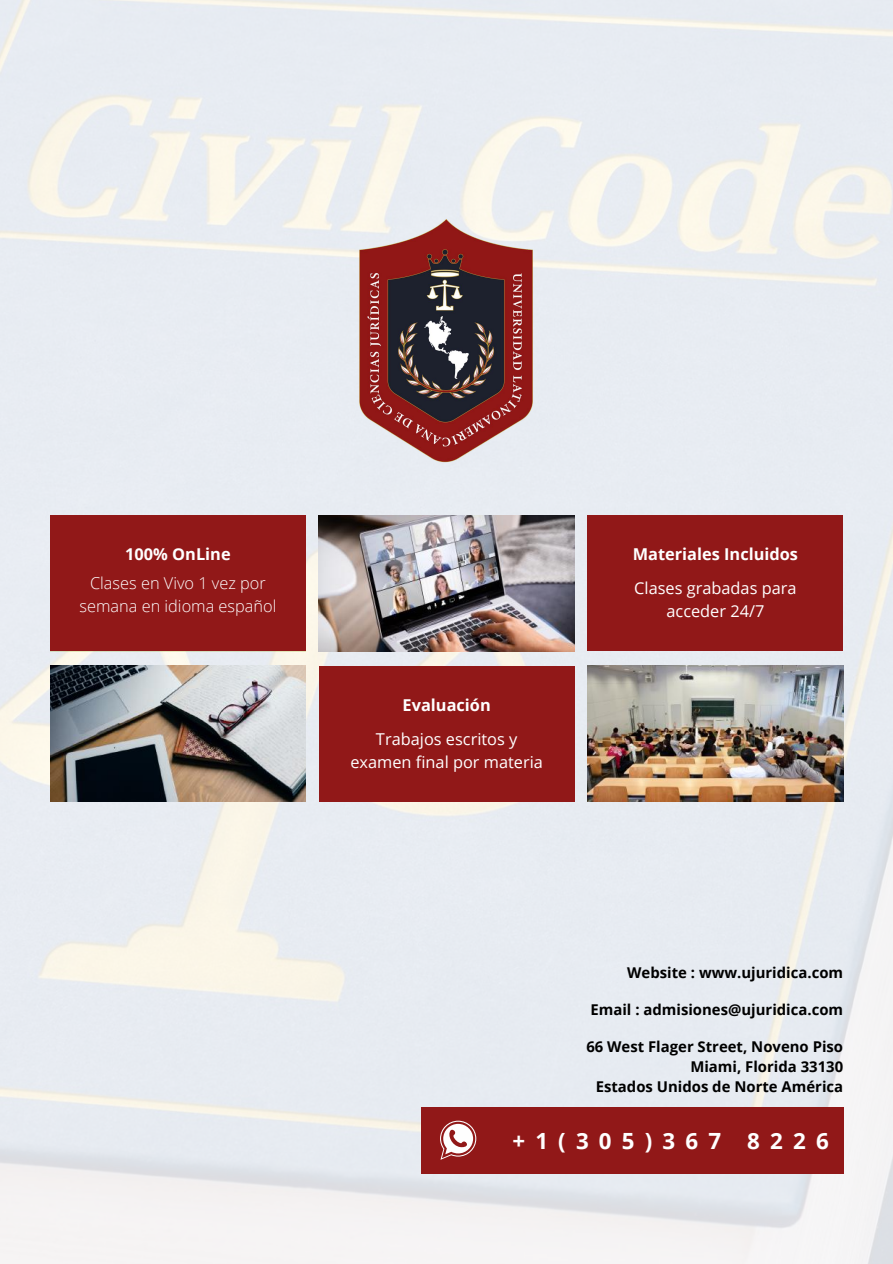
<style>
.page{position:relative;width:893px;height:1264px;background:#fff}
.page>*{position:absolute;margin:0;border:0;box-sizing:border-box;transform-origin:0 0}
.t1{font:700 22.35px "Open Sans";letter-spacing:.455em;color:#fff}
.t2{font:16.35px/22.8px "Open Sans";color:#fff;text-align:center}
.t3{font:300 16.35px/22.8px "Open Sans";color:#fff;text-align:center}
.t4{font:700 16.35px "Open Sans";color:#fff}
.t5{font:700 14.85px/20.2px "Open Sans";color:#000;text-align:right}
</style>
<div class="page">
<img style="left:0;top:0;width:892px;height:1263px">
<img style="left:50px;top:665px;width:256px;height:136px">
<img style="left:319px;top:515px;width:255px;height:136px">
<img style="left:587px;top:665px;width:256px;height:136px">
<div style="left:319px;top:665px;width:255px;height:136px;background:#911818"></div>
<div style="left:587px;top:515px;width:256px;height:136px;background:#911818"></div>
<div style="left:50px;top:515px;width:256px;height:136px;background:#911818"></div>
<div style="left:421px;top:1107px;width:422px;height:67px;background:#911818"></div>
<svg style="left:440px;top:1120px;width:36px;height:39px"></svg>
<img style="left:311px;top:200px;width:270px;height:270px">
<p class="t4" style="left:125px;top:543px;width:107px">100% OnLine</p>
<p class="t3" style="left:79px;top:571px;width:198px">Clases en Vivo 1 vez por semana en idioma español</p>
<p class="t4" style="left:402px;top:693px;width:90px">Evaluación</p>
<p class="t2" style="left:350px;top:727px;width:194px">Trabajos escritos y examen final por materia</p>
<p class="t4" style="left:632px;top:543px;width:167px">Materiales Incluidos</p>
<p class="t2" style="left:634px;top:576px;width:164px">Clases grabadas para acceder 24/7</p>
<p class="t5" style="left:627px;top:962px;width:217px">Website : www.ujuridica.com</p>
<p class="t5" style="left:590px;top:999px;width:254px">Email : admisiones@ujuridica.com</p>
<p class="t5" style="left:586px;top:1035px;width:258px">66 West Flager Street, Noveno Piso<br>Miami, Florida 33130<br>Estados Unidos de Norte América</p>
<h1 class="t1" style="left:512px;top:1125px;width:318px">+1(305)367 8226</h1>
</div>
